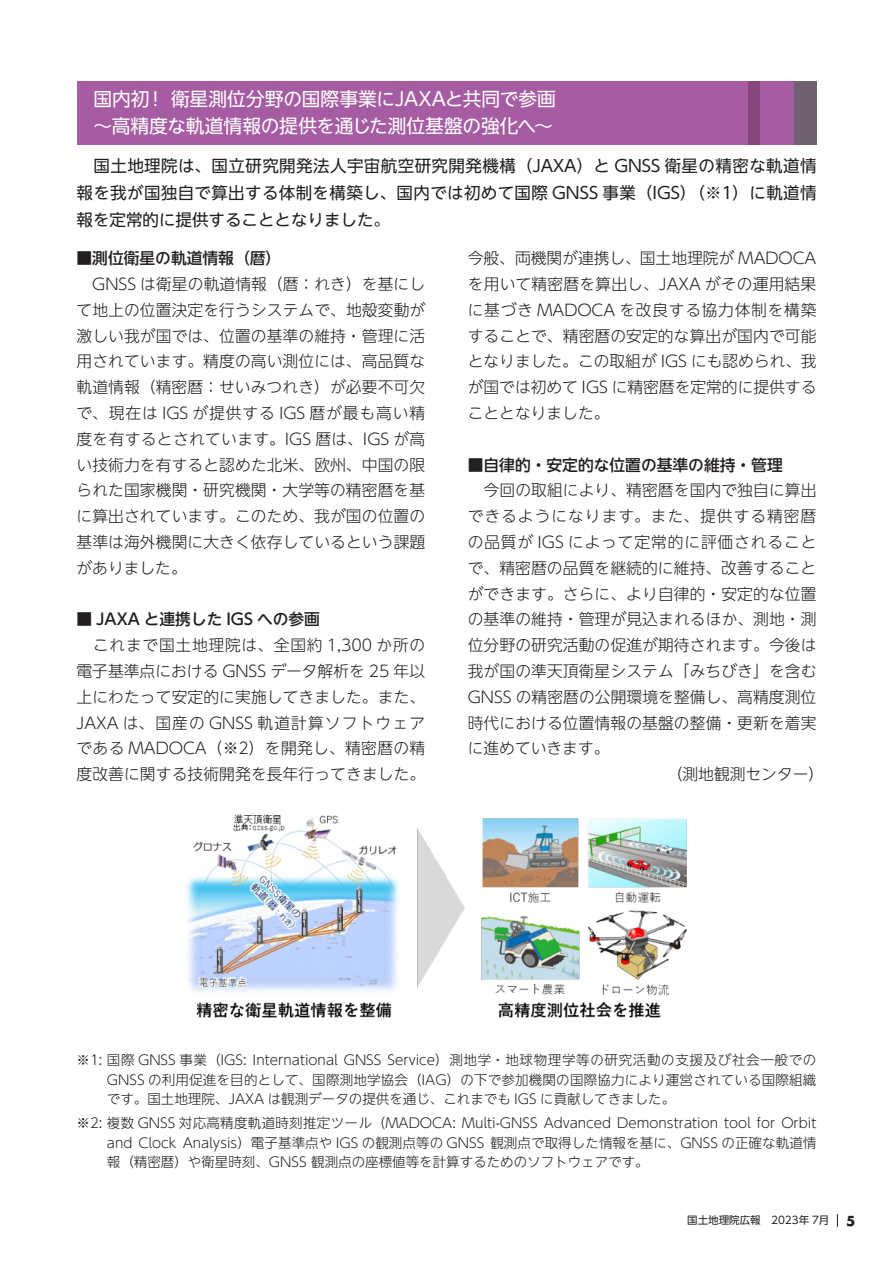
<style>
.page{position:relative;width:893px;height:1263px;background:#fff}
.page>*{position:absolute;margin:0;border:0;box-sizing:border-box;transform-origin:0 0}
.t1{font:18.75px/27px "UD Shin Go NT Pr 6 N";letter-spacing:-.01em;color:#fff}
.本文Ｎ{font:16.5px/27px "UD Shin Go NT Pr 6 N";color:#231f20;text-align:justify}
.本文Ｎ-2{font:300 15.75px/25.8px "UD Shin Go NT Pr 6 N";letter-spacing:.005em;color:#231f20;text-align:justify}
.本文Ｎ-3{font:500 15.75px "UD Shin Go NT Pr 6 N";color:#231f20}
.本文Ｎ-4{font:300 13.5px/19.5px "UD Shin Go NT Pr 6 N";color:#231f20;text-align:justify}
.t2{font:13.5px "Futura Koyu";color:#231f20}
.t3{font:10.5px "UD Shin Go NT Pr 6 N";color:#231f20}
</style>
<div class="page">
<svg style="left:837px;top:1214px;width:1px;height:13px"></svg>
<div style="left:77px;top:81px;width:739px;height:64px;background:#a65ca3"></div>
<div style="left:748px;top:81px;width:12px;height:64px;background:#87477d"></div>
<div style="left:794px;top:81px;width:22px;height:64px;background:#716071"></div>
<img style="left:186px;top:814px;width:501px;height:204px">
<p class="t1" style="left:94px;top:85px;width:464px">国内初！ 衛星測位分野の国際事業にJAXAと共同で参画～高精度な軌道情報の提供を通じた測位基盤の強化へ～</p>
<p class="本文Ｎ" style="left:77px;top:152px;width:742px">　国土地理院は、国立研究開発法人宇宙航空研究開発機構（JAXA）と GNSS 衛星の精密な軌道情報を我が国独自で算出する体制を構築し、国内では初めて国際 GNSS 事業（IGS）（※1）に軌道情報を定常的に提供することとなりました。</p>
<p class="本文Ｎ-3" style="left:77px;top:245px;width:206px">■測位衛星の軌道情報（暦）</p>
<p class="本文Ｎ-2" style="left:77px;top:271px;width:350px">　GNSS は衛星の軌道情報（暦：れき）を基にして地上の位置決定を行うシステムで、地殻変動が激しい我が国では、位置の基準の維持・管理に活用されています。精度の高い測位には、高品質な軌道情報（精密暦：せいみつれき）が必要不可欠で、現在は IGS が提供する IGS 暦が最も高い精度を有するとされています。IGS 暦は、IGS が高い技術力を有すると認めた北米、欧州、中国の限られた国家機関・研究機関・大学等の精密暦を基に算出されています。このため、我が国の位置の基準は海外機関に大きく依存しているという課題がありました。</p>
<p class="本文Ｎ-3" style="left:77px;top:607px;width:245px">■ JAXA と連携した IGS への参画</p>
<p class="本文Ｎ-2" style="left:77px;top:632px;width:350px">　これまで国土地理院は、全国約 1,300 か所の電子基準点における GNSS データ解析を 25 年以上にわたって安定的に実施してきました。また、JAXA は、国産の GNSS 軌道計算ソフトウェアである MADOCA（※2）を開発し、精密暦の精度改善に関する技術開発を長年行ってきました。</p>
<p class="本文Ｎ-2" style="left:468px;top:245px;width:350px">今般、両機関が連携し、国土地理院が MADOCAを用いて精密暦を算出し、JAXA がその運用結果に基づき MADOCA を改良する協力体制を構築することで、精密暦の安定的な算出が国内で可能となりました。この取組が IGS にも認められ、我が国では初めて IGS に精密暦を定常的に提供することとなりました。</p>
<p class="本文Ｎ-3" style="left:468px;top:452px;width:316px">■自律的・安定的な位置の基準の維持・管理</p>
<p class="本文Ｎ-2" style="left:468px;top:477px;width:350px">　今回の取組により、精密暦を国内で独自に算出できるようになります。また、提供する精密暦の品質が IGS によって定常的に評価されることで、精密暦の品質を継続的に維持、改善することができます。さらに、より自律的・安定的な位置の基準の維持・管理が見込まれるほか、測地・測位分野の研究活動の促進が期待されます。今後は我が国の準天頂衛星システム「みちびき」を含むGNSS の精密暦の公開環境を整備し、高精度測位時代における位置情報の基盤の整備・更新を着実に進めていきます。</p>
<p class="本文Ｎ-2" style="left:667px;top:761px;width:159px">（測地観測センター）</p>
<p class="本文Ｎ-4" style="left:107px;top:1050px;width:711px;text-indent:-30px">※1: 国際 GNSS 事業（IGS: International GNSS Service）測地学・地球物理学等の研究活動の支援及び社会一般でのGNSS の利用促進を目的として、国際測地学協会（IAG）の下で参加機関の国際協力により運営されている国際組織です。国土地理院、JAXA は観測データの提供を通じ、これまでも IGS に貢献してきました。</p>
<p class="本文Ｎ-4" style="left:107px;top:1113px;width:711px;text-indent:-30px">※2: 複数 GNSS 対応高精度軌道時刻推定ツール（MADOCA: Multi-GNSS Advanced Demonstration tool for Orbit and Clock Analysis）電子基準点や IGS の観測点等の GNSS 観測点で取得した情報を基に、GNSS の正確な軌道情報（精密暦）や衛星時刻、GNSS 観測点の座標値等を計算するためのソフトウェアです。</p>
<p class="t3" style="left:687px;top:1212px;width:144px">国土地理院広報　2023年 7月</p>
<p class="t2" style="left:846px;top:1211px;width:11px">5</p>
</div>
